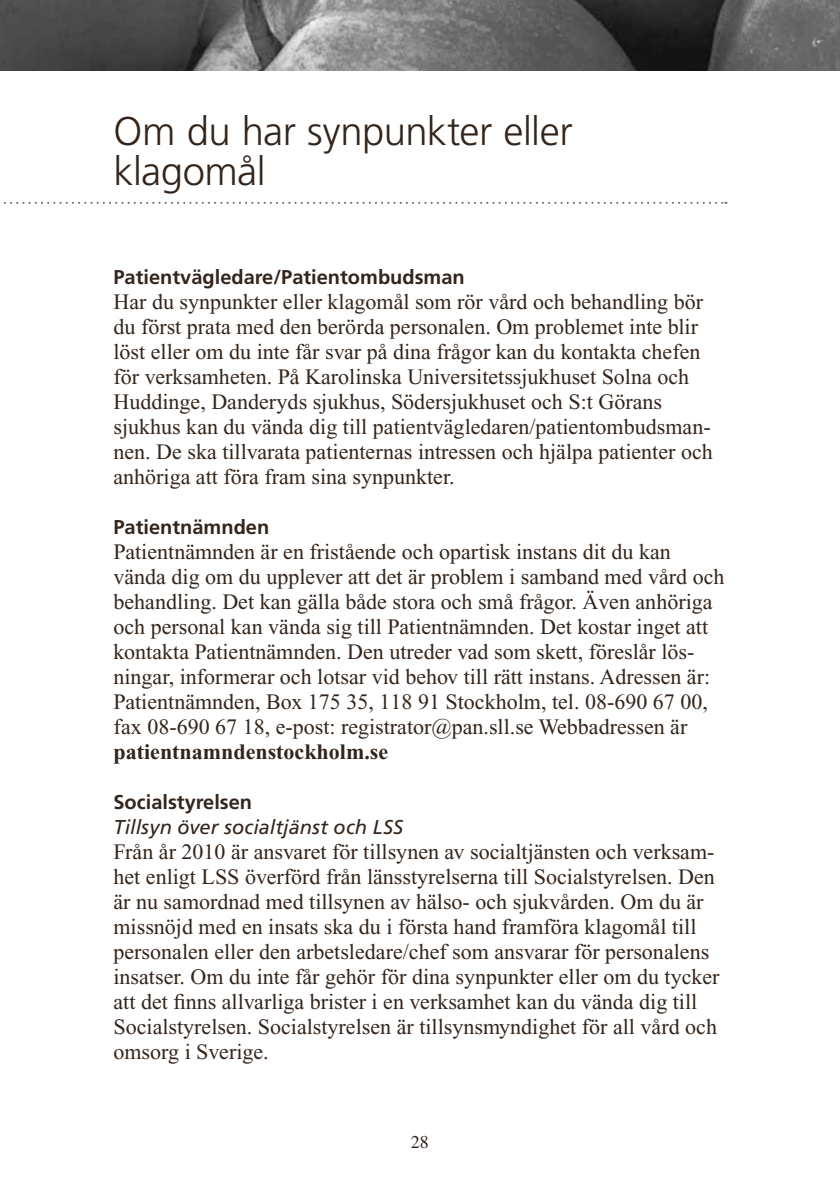
<style>
.page{position:relative;width:840px;height:1191px;background:#fff}
.page>*{position:absolute;margin:0;border:0;box-sizing:border-box;transform-origin:0 0}
.t1{font:300 40px/40px "Frutiger";letter-spacing:-.015em;color:#33251c}
.t2{font:22px/25px "Times New Roman";color:#33251c}
.t3{font:700 22px "Times New Roman";color:#33251c}
.t4{font:700 20px "Frutiger";color:#33251c}
.t5{font:italic 20px "Frutiger";letter-spacing:.005em;color:#33251c}
.t6{font:18px "Times";color:#33251c}
</style>
<div class="page">
<img style="left:0;top:0;width:839px;height:71px">
<svg style="left:4px;top:202px;width:722px;height:2px"></svg>
<h1 class="t1" style="left:113px;top:111px;width:460px">Om du har synpunkter eller klagomål</h1>
<p class="t4" style="left:113px;top:265px;width:352px">Patientvägledare/Patientombudsman</p>
<p class="t2" style="left:113px;top:289px;width:600px">Har du synpunkter eller klagomål som rör vård och behandling bör du först prata med den berörda personalen. Om problemet inte blir löst eller om du inte får svar på dina frågor kan du kontakta chefen för verksamheten. På Karolinska Universitetssjukhuset Solna och Huddinge, Danderyds sjukhus, Södersjukhuset och S:t Görans sjukhus kan du vända dig till patientvägledaren/patientombudsman&shy;nen. De ska tillvarata patienternas intressen och hjälpa patienter och anhöriga att föra fram sina synpunkter.</p>
<p class="t4" style="left:113px;top:515px;width:157px">Patientnämnden</p>
<p class="t2" style="left:113px;top:539px;width:612px">Patientnämnden är en fristående och opartisk instans dit du kan vända dig om du upplever att det är problem i samband med vård och behandling. Det kan gälla både stora och små frågor. Även anhöriga och personal kan vända sig till Patientnämnden. Det kostar inget att kontakta Patientnämnden. Den utreder vad som skett, föreslår lös&shy;ningar, informerar och lotsar vid behov till rätt instans. Adressen är:<br>Patientnämnden, Box 175 35, 118 91 Stockholm, tel. 08-690 67 00, fax 08-690 67 18, e-post: registrator@pan.sll.se Webbadressen är</p>
<p class="t3" style="left:113px;top:739px;width:276px">patientnamndenstockholm.se</p>
<p class="t4" style="left:113px;top:790px;width:140px">Socialstyrelsen</p>
<p class="t5" style="left:113px;top:815px;width:291px">Tillsyn över socialtjänst och LSS</p>
<p class="t2" style="left:113px;top:839px;width:607px">Från år 2010 är ansvaret för tillsynen av socialtjänsten och verksam&shy;het enligt LSS överförd från länsstyrelserna till Socialstyrelsen. Den är nu samordnad med tillsynen av hälso- och sjukvården. Om du är missnöjd med en insats ska du i första hand framföra klagomål till personalen eller den arbetsledare/chef som ansvarar för personalens insatser. Om du inte får gehör för dina synpunkter eller om du tycker att det finns allvarliga brister i en verksamhet kan du vända dig till Socialstyrelsen. Socialstyrelsen är tillsynsmyndighet för all vård och omsorg i Sverige.</p>
<p class="t6" style="left:411px;top:1131px;width:19px">28</p>
</div>
